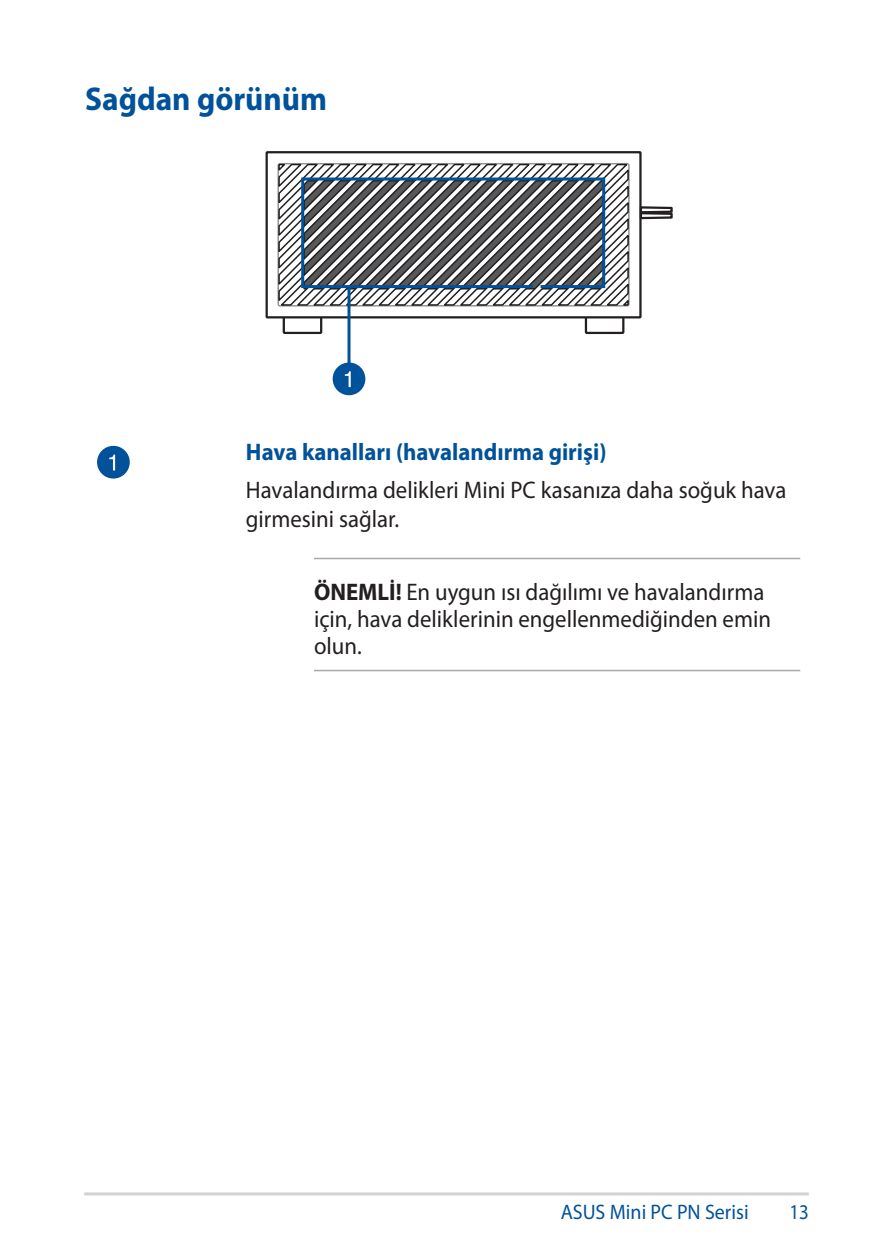
<style>
.page{position:relative;width:893px;height:1259px;background:#fff}
.page>*{position:absolute;margin:0;border:0;box-sizing:border-box;transform-origin:0 0}
.Heading_2{font:700 33px "Myriad Pro";color:#01529a;scale:.95 1}
.Message{font:24px/27px "Myriad Pro";color:#231f20;scale:.95 1}
.Table_Body_Text{font:24px/28.8px "Myriad Pro";color:#231f20;scale:.95 1}
.Table_Header_1{font:700 24px "Myriad Pro";color:#01529a;scale:.95 1}
.t1{font:21px "Myriad Pro";color:#01529a;scale:.95 1}
.t2{font:21px "Myriad Pro";color:#01529a;scale:.9 1}
.s1{font-weight:700}
</style>
<div class="page">
<hr style="left:84px;top:1192px;width:725px;height:3px;background:#d1d2d4">
<div style="left:97px;top:446px;width:33px;height:32px;background:#01529a;border-radius:50%"></div>
<svg style="left:109px;top:454px;width:6px;height:16px"></svg>
<hr style="left:314px;top:558px;width:486px;height:1px;background:#a8a9ad">
<hr style="left:314px;top:670px;width:486px;height:1px;background:#a8a9ad">
<div style="left:283px;top:308px;width:39px;height:26px;border:2px solid #231f20"></div>
<div style="left:585px;top:308px;width:39px;height:26px;border:2px solid #231f20"></div>
<div style="left:267px;top:152px;width:373px;height:165px;background:#fff"></div>
<div style="left:266px;top:151px;width:376px;height:167px;border:2px solid #231f20"></div>
<div style="left:640px;top:206px;width:33px;height:7px;border:2px solid #231f20"></div>
<div style="left:640px;top:212px;width:33px;height:7px;border:2px solid #231f20"></div>
<svg style="left:278px;top:163px;width:352px;height:144px"></svg>
<svg style="left:300px;top:176px;width:307px;height:114px"></svg>
<hr style="left:347px;top:287px;width:3px;height:80px;background:#01529a">
<div style="left:333px;top:362px;width:32px;height:33px;background:#01529a;border-radius:50%"></div>
<svg style="left:345px;top:371px;width:6px;height:16px"></svg>
<p class="Heading_2" style="left:85px;top:77px;width:256px">Sağdan görünüm</p>
<p class="Table_Header_1" style="left:246px;top:436px;width:381px">Hava kanalları (havalandırma girişi)</p>
<p class="Table_Body_Text" style="left:246px;top:475px;width:570px">Havalandırma delikleri Mini PC kasanıza daha soğuk hava girmesini sağlar.</p>
<p class="Message" style="left:314px;top:578px;width:483px"><span class="s1">ÖNEMLİ!</span> En uygun ısı dağılımı ve havalandırma için, hava deliklerinin engellenmediğinden emin olun.</p>
<p class="t1" style="left:561px;top:1199px;width:200px">ASUS Mini PC PN Serisi</p>
<p class="t2" style="left:789px;top:1199px;width:23px">13</p>
</div>
